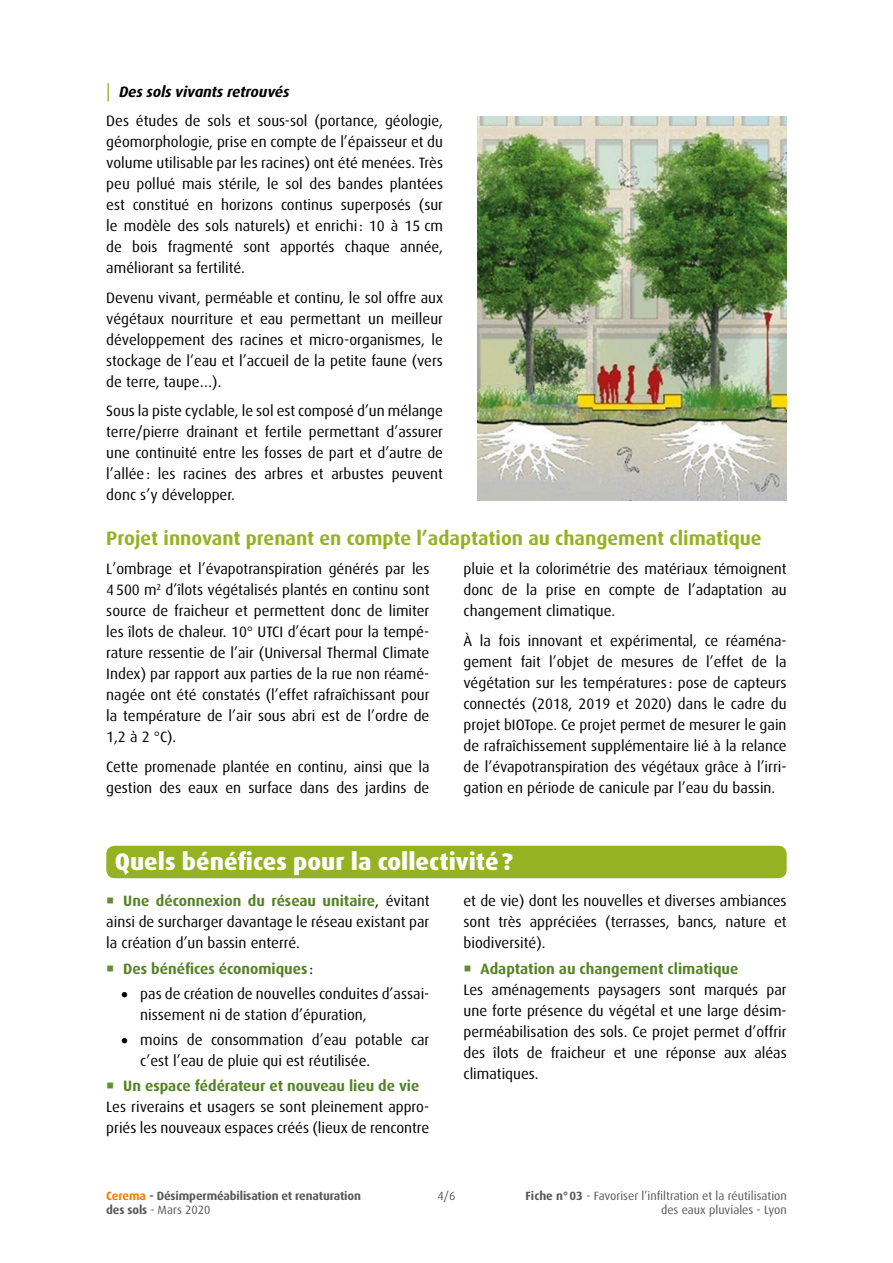
<style>
.page{position:relative;width:893px;height:1263px;background:#fff}
.page>*{position:absolute;margin:0;border:0;box-sizing:border-box;transform-origin:0 0}
.Titre_1{font:800 24px "Dax OT";color:#fff}
.Titre_2{font:700 19.5px "Dax OT";color:#95b222}
.corps_de_texte{font:15px/21px "Dax OT";color:#000;text-align:justify}
.t1{font:700 15px "Dax OT";color:#568328}
.t2{font:italic 700 15px "Dax OT";letter-spacing:-.01em;color:#000}
.t3{font:12px/14.4px "Dax OT";color:#575756;text-align:right}
.t4{font:700 12px/14.4px "Dax OT";letter-spacing:-.01em;color:#575756}
.s1{font-weight:700;color:#568328}
.s2{font-weight:400;color:#000}
.s3{color:#ef7d00}
.s4{font-weight:400}
.s5{font-weight:700}
</style>
<div class="page">
<div style="left:106px;top:846px;width:681px;height:32px;background:#95b222;border-radius:9px"></div>
<img style="left:477px;top:117px;width:310px;height:383px">
<p class="t2" style="left:119px;top:83px;width:172px">Des sols vivants retrouvés</p>
<p class="corps_de_texte" style="left:106px;top:111px;width:338px">Des études de sols et sous-sol (portance, géologie, géomorphologie, prise en compte de l’épaisseur et du volume utilisable par les racines) ont été menées. Très peu pollué mais stérile, le sol des bandes plantées est constitué en horizons continus superposés (sur le modèle des sols naturels) et enrichi: 10 à 15 cm de bois fragmenté sont apportés chaque année, améliorant sa fertilité.</p>
<p class="corps_de_texte" style="left:106px;top:287px;width:338px">Devenu vivant, perméable et continu, le sol offre aux végétaux nourriture et eau permettant un meilleur développement des racines et micro-organismes, le stockage de l’eau et l’accueil de la petite faune (vers de terre, taupe…).</p>
<p class="corps_de_texte" style="left:106px;top:401px;width:338px">Sous la piste cyclable, le sol est composé d’un mélange terre/pierre drainant et fertile permettant d’assurer une continuité entre les fosses de part et d’autre de l’allée: les racines des arbres et arbustes peuvent donc s’y développer.</p>
<p class="Titre_2" style="left:106px;top:527px;width:657px">Projet innovant prenant en compte l’adaptation au changement climatique</p>
<p class="corps_de_texte" style="left:106px;top:559px;width:325px">L’ombrage et l’évapotranspiration générés par les 4500 m<sup>2</sup> d’îlots végétalisés plantés en continu sont source de fraicheur et permettent donc de limiter les îlots de chaleur. 10° UTCI d’écart pour la tempé&shy;rature ressentie de l’air (Universal Thermal Climate Index) par rapport aux parties de la rue non réamé&shy;nagée ont été constatés (l’effet rafraîchissant pour la température de l’air sous abri est de l’ordre de 1,2 à 2 °C).</p>
<p class="corps_de_texte" style="left:106px;top:756px;width:325px">Cette promenade plantée en continu, ainsi que la gestion des eaux en surface dans des jardins de</p>
<p class="corps_de_texte" style="left:463px;top:559px;width:325px">pluie et la colorimétrie des matériaux témoignent donc de la prise en compte de l’adaptation au changement climatique.</p>
<p class="corps_de_texte" style="left:463px;top:630px;width:325px">À la fois innovant et expérimental, ce réaména&shy;gement fait l’objet de mesures de l’effet de la végétation sur les températures : pose de capteurs connectés (2018, 2019 et 2020) dans le cadre du projet bIOTope. Ce projet permet de mesurer le gain de rafraîchissement supplémentaire lié à la relance de l’évapotranspiration des végétaux grâce à l’irri&shy;gation en période de canicule par l’eau du bassin.</p>
<p class="Titre_1" style="left:115px;top:848px;width:400px">Quels bénéfices pour la collectivité?</p>
<p class="corps_de_texte" style="left:106px;top:891px;width:325px;text-indent:17px"><span class="s1">Une déconnexion du réseau unitaire</span>, évitant ainsi de surcharger davantage le réseau existant par la création d’un bassin enterré.</p>
<p class="t1" style="left:123px;top:960px;width:191px">Des bénéfices économiques <span class="s2">:</span></p>
<p class="corps_de_texte" style="left:140px;top:983px;width:291px;text-indent:-19px">• pas de création de nouvelles conduites d’assai&shy;nissement ni de station d’épuration,</p>
<p class="corps_de_texte" style="left:140px;top:1030px;width:291px;text-indent:-19px">• moins de consommation d’eau potable car c’est l’eau de pluie qui est réutilisée.</p>
<p class="t1" style="left:123px;top:1078px;width:298px">Un espace fédérateur et nouveau lieu de vie</p>
<p class="corps_de_texte" style="left:106px;top:1097px;width:325px">Les riverains et usagers se sont pleinement appro&shy;priés les nouveaux espaces créés (lieux de rencontre</p>
<p class="corps_de_texte" style="left:463px;top:891px;width:325px">et de vie) dont les nouvelles et diverses ambiances sont très appréciées (terrasses, bancs, nature et biodiversité).</p>
<p class="t1" style="left:480px;top:960px;width:259px">Adaptation au changement climatique</p>
<p class="corps_de_texte" style="left:463px;top:979px;width:325px">Les aménagements paysagers sont marqués par une forte présence du végétal et une large désim&shy;perméabilisation des sols. Ce projet permet d’offrir des îlots de fraicheur et une réponse aux aléas climatiques.</p>
<p class="t3" style="left:437px;top:1189px;width:19px">4/6</p>
<p class="t4" style="left:106px;top:1188px;width:256px"><span class="s3">Cerema</span> - Désimperméabilisation et renaturation des sols <span class="s4">- Mars 2020</span></p>
<p class="t3" style="left:526px;top:1189px;width:263px"><span class="s5">Fiche n°03</span> - Favoriser l’infiltration et la réutilisation des eaux pluviales - Lyon</p>
</div>
